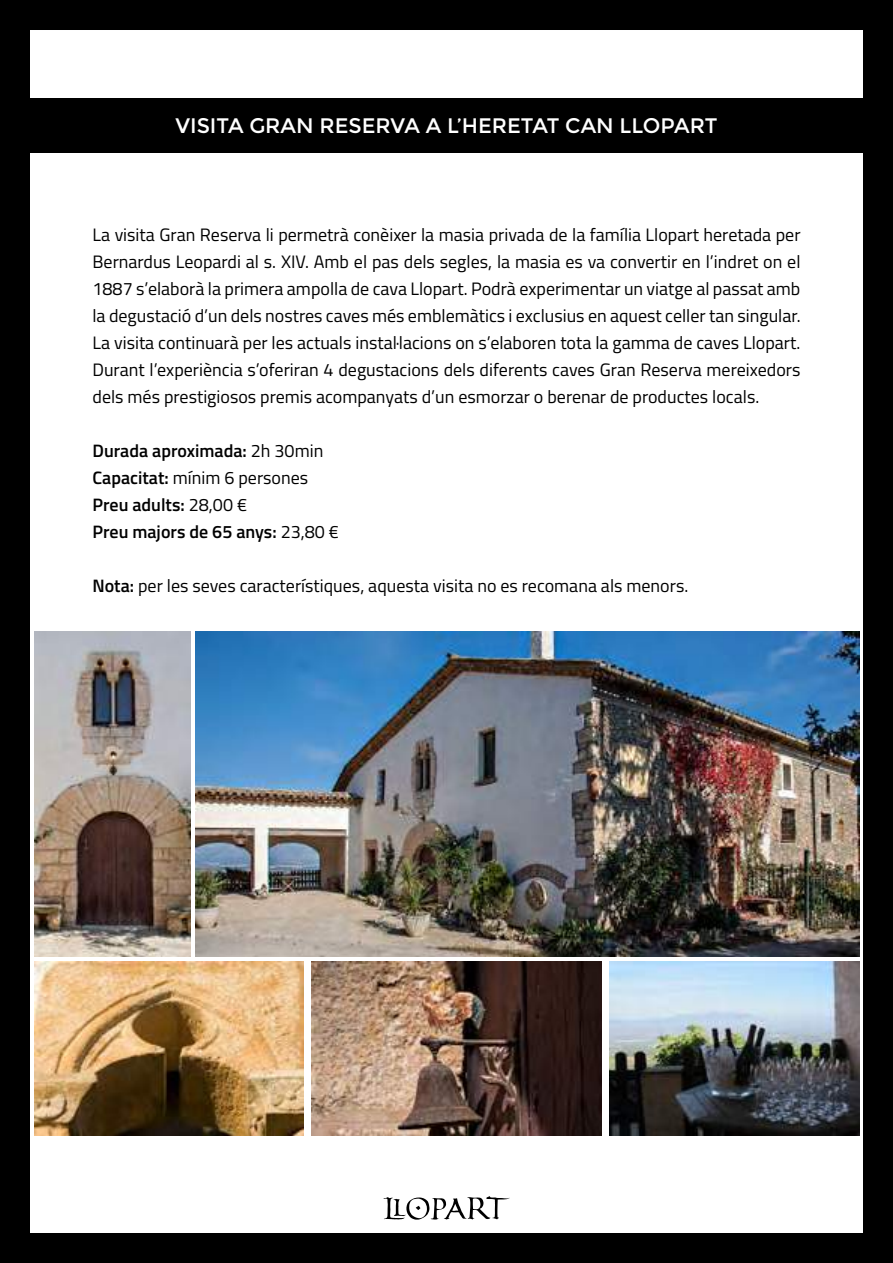
<style>
.page{position:relative;width:893px;height:1263px;background:#fff}
.page>*{position:absolute;margin:0;border:0;box-sizing:border-box;transform-origin:0 0}
.t1{font:21px "Montserrat";color:#fff}
.t2{font:18px/27px "Titillium";color:#000;text-align:justify}
.t3{font:600 18px/27px "Titillium";color:#000}
.s1{font-weight:400}
.s2{font-weight:600}
</style>
<div class="page">
<div style="left:0;top:0;width:893px;height:1263px;border:30px solid #000"></div>
<div style="left:0;top:98px;width:893px;height:54px;background:#000"></div>
<img style="left:609px;top:962px;width:250px;height:174px">
<img style="left:35px;top:631px;width:155px;height:325px">
<img style="left:196px;top:631px;width:663px;height:325px">
<svg style="left:383px;top:1196px;width:126px;height:24px"></svg>
<img style="left:312px;top:962px;width:290px;height:174px">
<img style="left:35px;top:962px;width:268px;height:174px">
<p class="t1" style="left:175px;top:114px;width:543px">VISITA GRAN RESERVA A L’HERETAT CAN LLOPART</p>
<p class="t2" style="left:92px;top:220px;width:710px">La visita Gran Reserva li permetrà conèixer la masia privada de la família Llopart heretada per Bernardus Leopardi al s. XIV. Amb el pas dels segles, la masia es va convertir en l’indret on el 1887 s’elaborà la primera ampolla de cava Llopart. Podrà experimentar un viatge al passat amb la degustació d’un dels nostres caves més emblemàtics i exclusius en aquest celler tan singular.<br>La visita continuarà per les actuals instal·lacions on s’elaboren tota la gamma de caves Llopart.<br>Durant l’experiència s’oferiran 4 degustacions dels diferents caves Gran Reserva mereixedors dels més prestigiosos premis acompanyats d’un esmorzar o berenar de productes locals.</p>
<p class="t3" style="left:92px;top:436px;width:248px">Durada aproximada: <span class="s1">2h 30min<br></span>Capacitat: <span class="s1">mínim 6 persones<br></span>Preu adults: <span class="s1">28,00 €<br></span>Preu majors de 65 anys: <span class="s1">23,80 €</span></p>
<p class="t2" style="left:92px;top:571px;width:597px"><span class="s2">Nota:</span> per les seves característiques, aquesta visita no es recomana als menors.</p>
</div>
